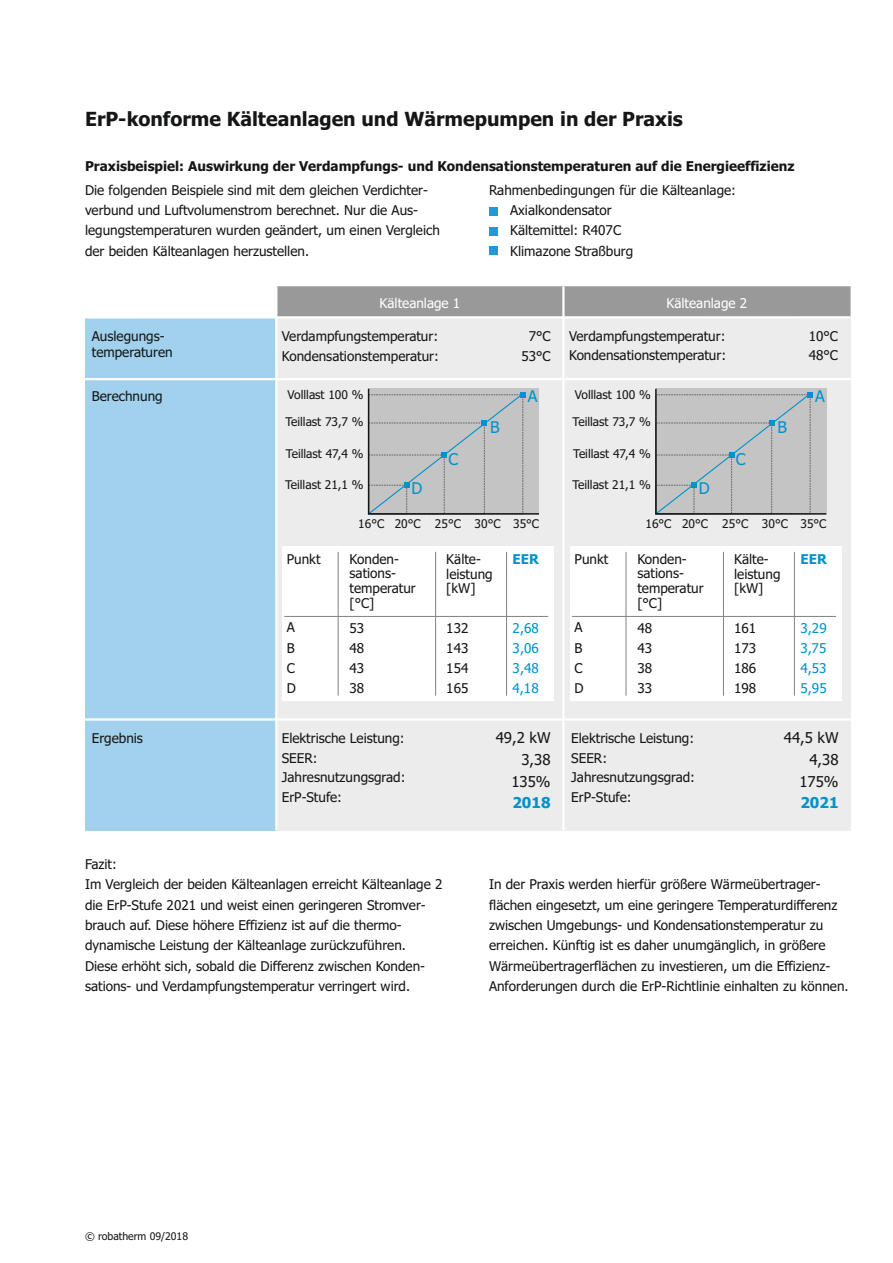
<style>
.page{position:relative;width:893px;height:1263px;background:#fff}
.page>*{position:absolute;margin:0;border:0;box-sizing:border-box;transform-origin:0 0}
.t1{font:700 19.5px "Tahoma";color:#151616}
.t2{font:16.2px "Tahoma";color:#0093cb}
.t3{font:15px/21.8px "Tahoma";color:#151616;text-align:right}
.t4{font:700 15px "Tahoma";color:#0093cb}
.t5{font:13.5px/20.4px "Tahoma";color:#151616}
.t6{font:700 13.5px "Tahoma";color:#151616}
.t7{font:13.5px "Tahoma";color:#0093cb}
.t8{font:13.5px "Tahoma";color:#fff}
.t9{font:700 13.5px "Tahoma";color:#0093cb}
.t10{font:12px "Tahoma";color:#151616}
.t11{font:10.5px "Tahoma";color:#151616}
</style>
<div class="page">
<div style="left:276px;top:286px;width:574px;height:544px;background:#ececec"></div>
<div style="left:282px;top:546px;width:272px;height:155px;background:#fff"></div>
<div style="left:85px;top:317px;width:191px;height:513px;background:#a1d1ed"></div>
<div style="left:278px;top:286px;width:572px;height:30px;background:#999"></div>
<hr style="left:275px;top:286px;width:3px;height:544px;background:#fff">
<hr style="left:85px;top:316px;width:765px;height:2px;background:#fff">
<hr style="left:562px;top:286px;width:3px;height:544px;background:#fff">
<svg style="left:367px;top:388px;width:172px;height:127px;background:#bbbdbf"></svg>
<svg style="left:655px;top:388px;width:172px;height:127px;background:#bbbdbf"></svg>
<hr style="left:338px;top:552px;width:1px;height:144px;background:#818281">
<hr style="left:435px;top:552px;width:1px;height:144px;background:#818281">
<hr style="left:506px;top:552px;width:1px;height:144px;background:#818281">
<hr style="left:284px;top:616px;width:264px;height:1px;background:#818281">
<div style="left:570px;top:546px;width:271px;height:155px;background:#fff"></div>
<hr style="left:626px;top:552px;width:1px;height:144px;background:#818281">
<hr style="left:723px;top:552px;width:1px;height:144px;background:#818281">
<hr style="left:794px;top:552px;width:1px;height:144px;background:#818281">
<hr style="left:572px;top:616px;width:264px;height:1px;background:#818281">
<hr style="left:85px;top:378px;width:765px;height:2px;background:#fff">
<hr style="left:85px;top:718px;width:765px;height:3px;background:#fff">
<div style="left:489px;top:207px;width:8px;height:9px;background:#2299d6"></div>
<div style="left:489px;top:227px;width:8px;height:8px;background:#2299d6"></div>
<div style="left:489px;top:246px;width:8px;height:9px;background:#2299d6"></div>
<h1 class="t1" style="left:85px;top:111px;width:599px">ErP-konforme Kälteanlagen und Wärmepumpen in der Praxis</h1>
<p class="t6" style="left:85px;top:161px;width:711px">Praxisbeispiel: Auswirkung der Verdampfungs- und Kondensationstemperaturen auf die Energieeffizienz</p>
<p class="t5" style="left:85px;top:181px;width:356px">Die folgenden Beispiele sind mit dem gleichen Verdichter&shy;verbund und Luftvolumenstrom berechnet. Nur die Aus&shy;legungstemperaturen wurden geändert, um einen Vergleich der beiden Kälteanlagen herzustellen.</p>
<p class="t5" style="left:489px;top:181px;width:249px">Rahmenbedingungen für die Kälteanlage:</p>
<p class="t5" style="left:489px;top:221px;width:134px">• Kältemittel: R407C</p>
<p class="t5" style="left:489px;top:201px;width:124px">• Axialkondensator</p>
<p class="t5" style="left:489px;top:242px;width:146px">• Klimazone Straßburg</p>
<p class="t8" style="left:380px;top:297px;width:82px">Kälteanlage 1</p>
<p class="t8" style="left:666px;top:297px;width:82px">Kälteanlage 2</p>
<p class="t5" style="left:92px;top:329px;width:82px;line-height:16.4px">Auslegungs&shy;temperaturen</p>
<p class="t5" style="left:282px;top:327px;width:159px;line-height:19.5px">Verdampfungstemperatur:<br>Kondensationstemperatur:</p>
<p class="t5" style="left:521px;top:327px;width:31px;line-height:19.5px;text-align:center">7°C<br>53°C</p>
<p class="t5" style="left:569px;top:327px;width:159px;line-height:19.5px">Verdampfungstemperatur:<br>Kondensationstemperatur:</p>
<p class="t5" style="left:809px;top:327px;width:31px;line-height:19.5px">10°C<br>48°C</p>
<p class="t5" style="left:92px;top:387px;width:72px">Berechnung</p>
<p class="t10" style="left:288px;top:389px;width:77px">Volllast 100 %</p>
<p class="t10" style="left:285px;top:417px;width:80px">Teillast 73,7 %</p>
<p class="t10" style="left:286px;top:449px;width:79px">Teillast 47,4 %</p>
<p class="t10" style="left:285px;top:480px;width:80px">Teillast 21,1 %</p>
<p class="t10" style="left:358px;top:519px;width:182px">16°C 20°C 25°C 30°C 35°C</p>
<p class="t2" style="left:528px;top:390px;width:11px">A</p>
<p class="t2" style="left:490px;top:421px;width:11px">B</p>
<p class="t2" style="left:448px;top:453px;width:11px">C</p>
<p class="t2" style="left:411px;top:481px;width:12px">D</p>
<p class="t10" style="left:575px;top:389px;width:77px">Volllast 100 %</p>
<p class="t10" style="left:573px;top:417px;width:80px">Teillast 73,7 %</p>
<p class="t10" style="left:573px;top:449px;width:79px">Teillast 47,4 %</p>
<p class="t10" style="left:572px;top:480px;width:80px">Teillast 21,1 %</p>
<p class="t10" style="left:645px;top:519px;width:182px">16°C 20°C 25°C 30°C 35°C</p>
<p class="t2" style="left:815px;top:390px;width:11px">A</p>
<p class="t2" style="left:777px;top:421px;width:11px">B</p>
<p class="t2" style="left:736px;top:453px;width:11px">C</p>
<p class="t2" style="left:699px;top:481px;width:12px">D</p>
<p class="t5" style="left:287px;top:550px;width:35px">Punkt</p>
<p class="t5" style="left:350px;top:552px;width:68px;line-height:14.7px">Konden&shy;sations&shy;temperatur [°C]</p>
<p class="t5" style="left:446px;top:553px;width:48px;line-height:14.7px">Kälte&shy;leistung [kW]</p>
<p class="t9" style="left:513px;top:553px;width:28px">EER</p>
<p class="t5" style="left:287px;top:618px;width:10px">A</p>
<p class="t5" style="left:350px;top:618px;width:16px">53</p>
<p class="t5" style="left:446px;top:619px;width:24px">132</p>
<p class="t7" style="left:513px;top:622px;width:28px">2,68</p>
<p class="t5" style="left:287px;top:638px;width:9px">B</p>
<p class="t5" style="left:350px;top:639px;width:16px">48</p>
<p class="t5" style="left:446px;top:639px;width:24px">143</p>
<p class="t7" style="left:513px;top:642px;width:28px">3,06</p>
<p class="t5" style="left:287px;top:659px;width:10px">C</p>
<p class="t5" style="left:350px;top:659px;width:16px">43</p>
<p class="t5" style="left:446px;top:659px;width:24px">154</p>
<p class="t7" style="left:513px;top:662px;width:28px">3,48</p>
<p class="t5" style="left:287px;top:679px;width:11px">D</p>
<p class="t5" style="left:350px;top:679px;width:16px">38</p>
<p class="t5" style="left:446px;top:679px;width:24px">165</p>
<p class="t7" style="left:513px;top:683px;width:28px">4,18</p>
<p class="t5" style="left:575px;top:550px;width:35px">Punkt</p>
<p class="t5" style="left:637px;top:552px;width:68px;line-height:14.7px">Konden&shy;sations&shy;temperatur [°C]</p>
<p class="t5" style="left:734px;top:553px;width:48px;line-height:14.7px">Kälte&shy;leistung [kW]</p>
<p class="t9" style="left:800px;top:553px;width:28px">EER</p>
<p class="t5" style="left:575px;top:618px;width:10px">A</p>
<p class="t5" style="left:637px;top:618px;width:16px">48</p>
<p class="t5" style="left:734px;top:619px;width:24px">161</p>
<p class="t7" style="left:800px;top:622px;width:28px">3,29</p>
<p class="t5" style="left:575px;top:638px;width:9px">B</p>
<p class="t5" style="left:637px;top:639px;width:16px">43</p>
<p class="t5" style="left:734px;top:639px;width:24px">173</p>
<p class="t7" style="left:800px;top:642px;width:27px">3,75</p>
<p class="t5" style="left:575px;top:659px;width:10px">C</p>
<p class="t5" style="left:637px;top:659px;width:16px">38</p>
<p class="t5" style="left:734px;top:659px;width:24px">186</p>
<p class="t7" style="left:800px;top:662px;width:28px">4,53</p>
<p class="t5" style="left:575px;top:679px;width:11px">D</p>
<p class="t5" style="left:637px;top:679px;width:16px">33</p>
<p class="t5" style="left:734px;top:679px;width:24px">198</p>
<p class="t7" style="left:800px;top:683px;width:28px">5,95</p>
<p class="t5" style="left:92px;top:729px;width:53px">Ergebnis</p>
<p class="t5" style="left:282px;top:730px;width:125px;line-height:19.5px">Elektrische Leistung:<br>SEER:<br>Jahresnutzungsgrad:<br>ErP-Stufe:</p>
<p class="t3" style="left:496px;top:728px;width:56px">49,2 kW<br>3,38<br>135%</p>
<p class="t4" style="left:512px;top:797px;width:40px">2018</p>
<p class="t5" style="left:571px;top:730px;width:125px;line-height:19.5px">Elektrische Leistung:<br>SEER:<br>Jahresnutzungsgrad:<br>ErP-Stufe:</p>
<p class="t3" style="left:784px;top:728px;width:56px">44,5 kW<br>4,38<br>175%</p>
<p class="t4" style="left:800px;top:797px;width:40px">2021</p>
<p class="t5" style="left:85px;top:855px;width:359px">Fazit:<br>Im Vergleich der beiden Kälteanlagen erreicht Kälteanlage 2 die ErP-Stufe 2021 und weist einen geringeren Stromver&shy;brauch auf. Diese höhere Effizienz ist auf die thermo&shy;dynamische Leistung der Kälteanlage zurückzuführen.<br>Diese erhöht sich, sobald die Differenz zwischen Konden&shy;sations- und Verdampfungstemperatur verringert wird.</p>
<p class="t5" style="left:489px;top:875px;width:361px">In der Praxis werden hierfür größere Wärmeübertrager&shy;flächen eingesetzt, um eine geringere Temperaturdifferenz zwischen Umgebungs- und Kondensationstemperatur zu erreichen. Künftig ist es daher unumgänglich, in größere Wärmeübertragerflächen zu investieren, um die Effizienz-Anforderungen durch die ErP-Richtlinie einhalten zu können.</p>
<p class="t11" style="left:85px;top:1232px;width:105px">© robatherm 09/2018</p>
</div>
